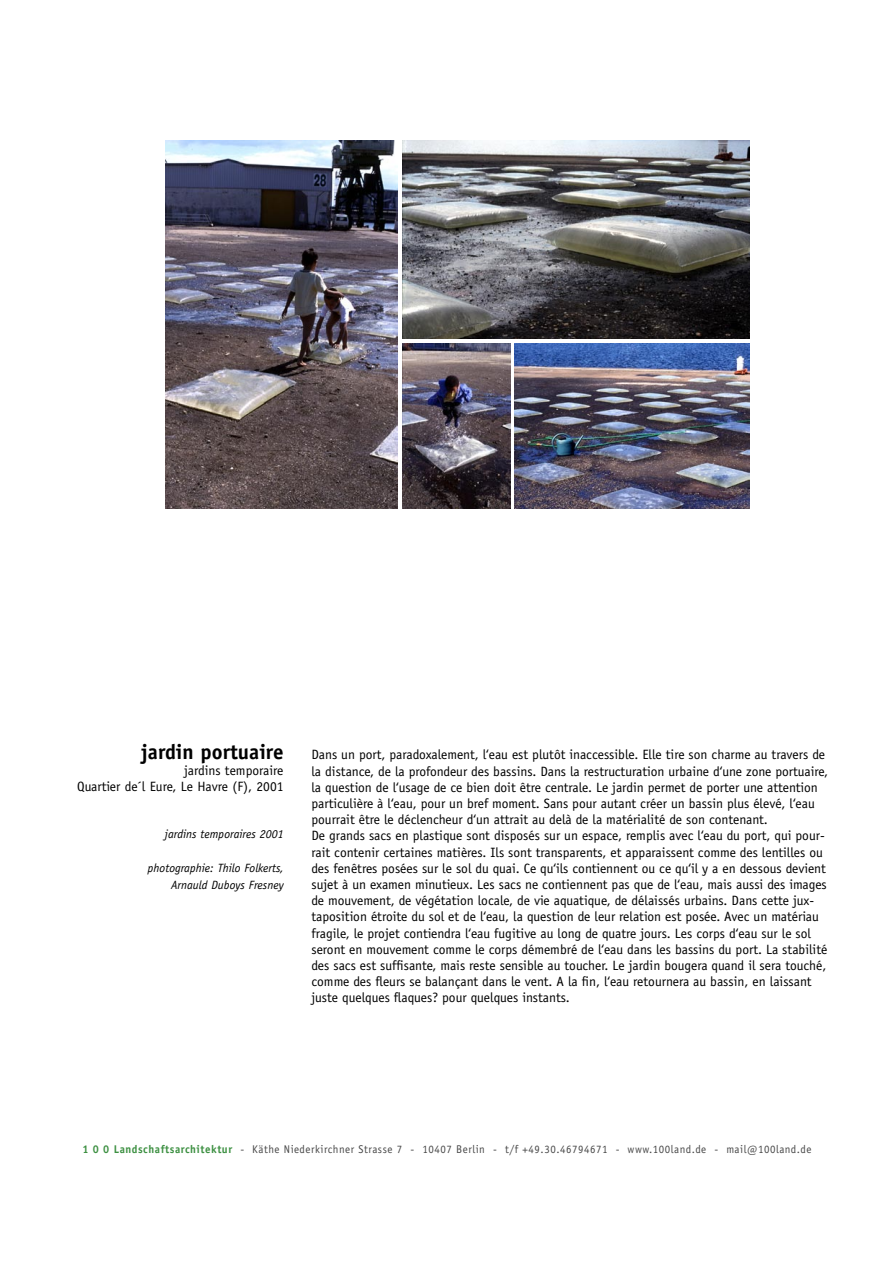
<style>
.page{position:relative;width:893px;height:1263px;background:#fff}
.page>*{position:absolute;margin:0;border:0;box-sizing:border-box;transform-origin:0 0}
.t1{font:700 21px "Officina Sans";color:#000}
.t2{font:13.5px/16.2px "Officina Sans";color:#000}
.t3{font:italic 12px "Officina Sans";color:#000}
.t4{font:11.25px "Officina Sans";letter-spacing:.05em;color:#484848}
.s1{font-weight:700;color:#3d9042}
</style>
<div class="page">
<img style="left:402px;top:343px;width:108px;height:165px">
<img style="left:402px;top:141px;width:348px;height:198px">
<img style="left:514px;top:343px;width:236px;height:165px">
<img style="left:166px;top:140px;width:232px;height:368px">
<p class="t1" style="left:141px;top:738px;width:144px">jardin portuaire</p>
<p class="t2" style="left:184px;top:762px;width:101px">jardins temporaire</p>
<p class="t2" style="left:77px;top:778px;width:208px">Quartier de´l Eure, Le Havre (F), 2001</p>
<p class="t3" style="left:165px;top:827px;width:120px">jardins temporaires 2001</p>
<p class="t3" style="left:148px;top:861px;width:137px">photographie: Thilo Folkerts,</p>
<p class="t3" style="left:171px;top:878px;width:114px">Arnauld Duboys Fresney</p>
<p class="t2" style="left:311px;top:747px;width:518px">Dans un port, paradoxalement, l‘eau est plutôt inaccessible. Elle tire son charme au travers de la distance, de la profondeur des bassins. Dans la restructuration urbaine d‘une zone portuaire, la question de l‘usage de ce bien doit être centrale. Le jardin permet de porter une attention particulière à l‘eau, pour un bref moment. Sans pour autant créer un bassin plus élevé, l‘eau pourrait être le déclencheur d‘un attrait au delà de la matérialité de son contenant.</p>
<p class="t2" style="left:311px;top:828px;width:517px">De grands sacs en plastique sont disposés sur un espace, remplis avec l‘eau du port, qui pour&shy;rait contenir certaines matières. Ils sont transparents, et apparaissent comme des lentilles ou des fenêtres posées sur le sol du quai. Ce qu‘ils contiennent ou ce qu‘il y a en dessous devient sujet à un examen minutieux. Les sacs ne contiennent pas que de l‘eau, mais aussi des images de mouvement, de végétation locale, de vie aquatique, de délaissés urbains. Dans cette jux&shy;taposition étroite du sol et de l‘eau, la question de leur relation est posée. Avec un matériau fragile, le projet contiendra l‘eau fugitive au long de quatre jours. Les corps d‘eau sur le sol seront en mouvement comme le corps démembré de l‘eau dans les bassins du port. La stabilité des sacs est suffisante, mais reste sensible au toucher. Le jardin bougera quand il sera touché, comme des fleurs se balançant dans le vent. A la fin, l‘eau retournera au bassin, en laissant juste quelques flaques? pour quelques instants.</p>
<p class="t4" style="left:82px;top:1143px;width:730px"><span class="s1">1 0 0 Landschaftsarchitektur</span> - Käthe Niederkirchner Strasse 7 - 10407 Berlin - t/f +49.30.46794671 - www.100land.de - mail@100land.de</p>
</div>
